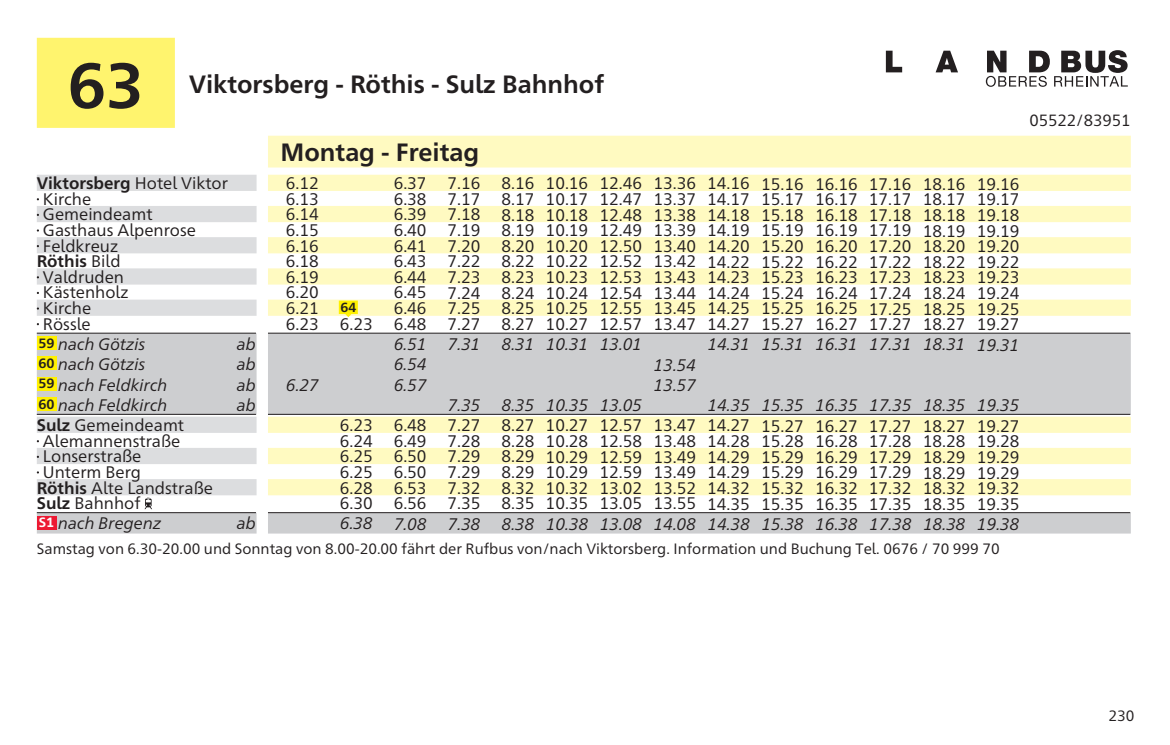
<style>
.page{position:relative;width:1170px;height:745px;background:#fff}
.page>*{position:absolute;margin:0;border:0;box-sizing:border-box;transform-origin:0 0}
.t1{font:700 63.75px "Neue Frutiger VVV";color:#231f20}
.t2{font:700 25px "Neue Frutiger VVV";color:#231f20}
.t3{font:16.75px/15.5px "Neue Frutiger VVV";color:#231f20;text-align:justify}
.t4{font:italic 16.75px/20.2px "Neue Frutiger VVV";color:#231f20;text-align:justify}
.t5{font:700 16.75px "Neue Frutiger VVV";color:#231f20}
.t6{font:16.25px "Neue Frutiger VVV";color:#231f20}
.t7{font:15px "Neue Frutiger VVV";color:#231f20}
.t8{font:15px "Neue Frutiger 1450 for VV";color:#231f20}
.t9{font:700 13.25px "Neue Frutiger VVV";color:#231f20}
.s1{font-weight:400}
.s2{font-weight:700;font-style:normal;font-size:13.5px}
.s3{font-weight:700}
.s4{font-weight:700;font-style:normal;font-size:13.5px;color:#fff}
</style>
<div class="page">
<div style="left:268px;top:136px;width:862px;height:31px;background:#fffac1"></div>
<div style="left:37px;top:175px;width:219px;height:16px;background:#dcdddf"></div>
<svg style="left:37px;top:333px;width:219px;height:99px;background:#cdcecf"></svg>
<div style="left:268px;top:175px;width:862px;height:16px;background:#fffac1"></div>
<div style="left:268px;top:206px;width:862px;height:16px;background:#fffac1"></div>
<div style="left:268px;top:237px;width:862px;height:16px;background:#fffac1"></div>
<div style="left:268px;top:268px;width:862px;height:16px;background:#fffac1"></div>
<div style="left:268px;top:333px;width:862px;height:80px;background:#cdced0"></div>
<div style="left:268px;top:416px;width:862px;height:16px;background:#fffac1"></div>
<div style="left:268px;top:448px;width:862px;height:16px;background:#fffac1"></div>
<div style="left:268px;top:479px;width:862px;height:16px;background:#fffac1"></div>
<div style="left:268px;top:513px;width:862px;height:20px;background:#cdced0"></div>
<hr style="left:37px;top:332px;width:219px;height:1px;background:#231f20">
<hr style="left:37px;top:413px;width:219px;height:1px;background:#231f20">
<hr style="left:268px;top:332px;width:862px;height:1px;background:#231f20">
<hr style="left:268px;top:413px;width:862px;height:1px;background:#231f20">
<hr style="left:268px;top:512px;width:862px;height:1px;background:#231f20">
<div style="left:37px;top:38px;width:138px;height:90px;background:#fff46e"></div>
<svg style="left:885px;top:51px;width:17px;height:21px"></svg>
<svg style="left:935px;top:51px;width:22px;height:21px"></svg>
<svg style="left:985px;top:50px;width:142px;height:37px"></svg>
<div style="left:37px;top:206px;width:219px;height:16px;background:#dcdddf"></div>
<div style="left:37px;top:237px;width:219px;height:16px;background:#dcdddf"></div>
<div style="left:37px;top:268px;width:219px;height:16px;background:#dcdddf"></div>
<svg style="left:37px;top:291px;width:219px;height:24px"></svg>
<div style="left:37px;top:336px;width:19px;height:14px;background:#fff101"></div>
<div style="left:37px;top:356px;width:19px;height:14px;background:#fff101"></div>
<div style="left:37px;top:376px;width:19px;height:14px;background:#fff101"></div>
<div style="left:37px;top:397px;width:19px;height:13px;background:#fff101"></div>
<svg style="left:37px;top:440px;width:219px;height:24px"></svg>
<svg style="left:37px;top:479px;width:219px;height:54px"></svg>
<div style="left:37px;top:515px;width:19px;height:14px;background:#ed1a33"></div>
<svg style="left:268px;top:299px;width:862px;height:18px;background:#fffac3"></svg>
<h1 class="t1" style="left:68px;top:59px;width:77px">63</h1>
<h2 class="t2" style="left:189px;top:74px;width:416px">Viktorsberg - Röthis - Sulz Bahnhof</h2>
<h2 class="t2" style="left:280px;top:142px;width:200px">Montag - Freitag</h2>
<p class="t5" style="left:37px;top:176px;width:193px">Viktorsberg <span class="s1">Hotel Viktor</span></p>
<p class="t3" style="left:43px;top:192px;width:50px">Kirche</p>
<p class="t3" style="left:43px;top:208px;width:111px">Gemeindeamt</p>
<p class="t3" style="left:43px;top:223px;width:155px">Gasthaus Alpenrose</p>
<p class="t3" style="left:43px;top:239px;width:77px">Feldkreuz</p>
<p class="t5" style="left:37px;top:254px;width:85px">Röthis <span class="s1">Bild</span></p>
<p class="t3" style="left:43px;top:270px;width:83px">Valdruden</p>
<p class="t3" style="left:43px;top:286px;width:87px">Kästenholz</p>
<p class="t3" style="left:43px;top:301px;width:50px">Kirche</p>
<p class="t3" style="left:43px;top:317px;width:49px">Rössle</p>
<p class="t4" style="left:38px;top:335px;width:108px"><span class="s2">59</span> nach Götzis</p>
<p class="t4" style="left:237px;top:335px;width:21px">ab</p>
<p class="t4" style="left:38px;top:355px;width:108px"><span class="s2">60</span> nach Götzis</p>
<p class="t4" style="left:237px;top:355px;width:21px">ab</p>
<p class="t4" style="left:38px;top:375px;width:130px"><span class="s2">59</span> nach Feldkirch</p>
<p class="t4" style="left:237px;top:375px;width:21px">ab</p>
<p class="t4" style="left:38px;top:396px;width:130px"><span class="s2">60</span> nach Feldkirch</p>
<p class="t4" style="left:237px;top:396px;width:21px">ab</p>
<p class="t3" style="left:37px;top:418px;width:149px"><span class="s3">Sulz</span> Gemeindeamt</p>
<p class="t3" style="left:43px;top:434px;width:139px">Alemannenstraße</p>
<p class="t3" style="left:43px;top:450px;width:100px">Lonserstraße</p>
<p class="t3" style="left:43px;top:465px;width:100px">Unterm Berg</p>
<p class="t3" style="left:37px;top:481px;width:178px"><span class="s3">Röthis</span> Alte Landstraße</p>
<p class="t3" style="left:37px;top:496px;width:105px"><span class="s3">Sulz</span> Bahnhof</p>
<p class="t4" style="left:39px;top:514px;width:124px"><span class="s4">S1</span> nach Bregenz</p>
<p class="t4" style="left:237px;top:514px;width:21px">ab</p>
<p class="t3" style="left:286px;top:177px;width:34px">6.12<br>6.13<br>6.14<br>6.15<br>6.16<br>6.18<br>6.19<br>6.20<br>6.21<br>6.23</p>
<p class="t3" style="left:393px;top:177px;width:34px">6.37<br>6.38<br>6.39<br>6.40<br>6.41<br>6.43<br>6.44<br>6.45<br>6.46<br>6.48</p>
<p class="t4" style="left:394px;top:335px;width:34px">6.51<br>6.54<br>6.57</p>
<p class="t3" style="left:393px;top:418px;width:34px">6.48<br>6.49<br>6.50<br>6.50<br>6.53<br>6.56</p>
<p class="t4" style="left:394px;top:514px;width:34px">7.08</p>
<p class="t3" style="left:447px;top:177px;width:34px">7.16<br>7.17<br>7.18<br>7.19<br>7.20<br>7.22<br>7.23<br>7.24<br>7.25<br>7.27</p>
<p class="t4" style="left:448px;top:335px;width:34px">7.31</p>
<p class="t3" style="left:501px;top:177px;width:34px">8.16<br>8.17<br>8.18<br>8.19<br>8.20<br>8.22<br>8.23<br>8.24<br>8.25<br>8.27</p>
<p class="t4" style="left:502px;top:335px;width:34px">8.31</p>
<p class="t3" style="left:545px;top:177px;width:44px">10.16<br>10.17<br>10.18<br>10.19<br>10.20<br>10.22<br>10.23<br>10.24<br>10.25<br>10.27</p>
<p class="t4" style="left:546px;top:335px;width:44px">10.31</p>
<p class="t3" style="left:599px;top:177px;width:44px">12.46<br>12.47<br>12.48<br>12.49<br>12.50<br>12.52<br>12.53<br>12.54<br>12.55<br>12.57</p>
<p class="t4" style="left:600px;top:335px;width:44px">13.01</p>
<p class="t3" style="left:653px;top:177px;width:44px">13.36<br>13.37<br>13.38<br>13.39<br>13.40<br>13.42<br>13.43<br>13.44<br>13.45<br>13.47</p>
<p class="t4" style="left:654px;top:355px;width:44px">13.54<br>13.57</p>
<p class="t3" style="left:653px;top:419px;width:44px">13.47<br>13.48<br>13.49<br>13.49<br>13.52<br>13.55</p>
<p class="t4" style="left:654px;top:515px;width:44px">14.08</p>
<p class="t3" style="left:707px;top:177px;width:44px">14.16<br>14.17<br>14.18<br>14.19<br>14.20<br>14.22<br>14.23<br>14.24<br>14.25<br>14.27</p>
<p class="t4" style="left:707px;top:335px;width:44px">14.31</p>
<p class="t3" style="left:761px;top:177px;width:44px">15.16<br>15.17<br>15.18<br>15.19<br>15.20<br>15.22<br>15.23<br>15.24<br>15.25<br>15.27</p>
<p class="t4" style="left:761px;top:335px;width:44px">15.31</p>
<p class="t3" style="left:815px;top:177px;width:44px">16.16<br>16.17<br>16.18<br>16.19<br>16.20<br>16.22<br>16.23<br>16.24<br>16.25<br>16.27</p>
<p class="t4" style="left:815px;top:335px;width:44px">16.31</p>
<p class="t3" style="left:868px;top:177px;width:44px">17.16<br>17.17<br>17.18<br>17.19<br>17.20<br>17.22<br>17.23<br>17.24<br>17.25<br>17.27</p>
<p class="t4" style="left:869px;top:335px;width:44px">17.31</p>
<p class="t3" style="left:922px;top:177px;width:44px">18.16<br>18.17<br>18.18<br>18.19<br>18.20<br>18.22<br>18.23<br>18.24<br>18.25<br>18.27</p>
<p class="t4" style="left:923px;top:335px;width:44px">18.31</p>
<p class="t3" style="left:976px;top:177px;width:44px">19.16<br>19.17<br>19.18<br>19.19<br>19.20<br>19.22<br>19.23<br>19.24<br>19.25<br>19.27</p>
<p class="t4" style="left:977px;top:336px;width:44px">19.31</p>
<p class="t9" style="left:340px;top:301px;width:17px">64</p>
<p class="t3" style="left:340px;top:317px;width:34px">6.23</p>
<p class="t4" style="left:286px;top:375px;width:34px">6.27</p>
<p class="t4" style="left:448px;top:396px;width:34px">7.35</p>
<p class="t3" style="left:447px;top:418px;width:34px">7.27<br>7.28<br>7.29<br>7.29<br>7.32<br>7.35</p>
<p class="t4" style="left:448px;top:514px;width:34px">7.38</p>
<p class="t4" style="left:502px;top:396px;width:34px">8.35</p>
<p class="t3" style="left:501px;top:418px;width:34px">8.27<br>8.28<br>8.29<br>8.29<br>8.32<br>8.35</p>
<p class="t4" style="left:502px;top:514px;width:34px">8.38</p>
<p class="t4" style="left:546px;top:396px;width:44px">10.35</p>
<p class="t3" style="left:545px;top:419px;width:44px">10.27<br>10.28<br>10.29<br>10.29<br>10.32<br>10.35</p>
<p class="t4" style="left:546px;top:514px;width:44px">10.38</p>
<p class="t4" style="left:600px;top:396px;width:44px">13.05</p>
<p class="t3" style="left:599px;top:419px;width:44px">12.57<br>12.58<br>12.59<br>12.59<br>13.02<br>13.05</p>
<p class="t4" style="left:600px;top:514px;width:44px">13.08</p>
<p class="t4" style="left:707px;top:396px;width:44px">14.35</p>
<p class="t3" style="left:707px;top:419px;width:44px">14.27<br>14.28<br>14.29<br>14.29<br>14.32<br>14.35</p>
<p class="t4" style="left:707px;top:515px;width:44px">14.38</p>
<p class="t4" style="left:761px;top:396px;width:44px">15.35</p>
<p class="t3" style="left:761px;top:419px;width:44px">15.27<br>15.28<br>15.29<br>15.29<br>15.32<br>15.35</p>
<p class="t4" style="left:761px;top:515px;width:44px">15.38</p>
<p class="t4" style="left:815px;top:396px;width:44px">16.35</p>
<p class="t3" style="left:815px;top:419px;width:44px">16.27<br>16.28<br>16.29<br>16.29<br>16.32<br>16.35</p>
<p class="t4" style="left:815px;top:515px;width:44px">16.38</p>
<p class="t4" style="left:869px;top:396px;width:44px">17.35</p>
<p class="t3" style="left:868px;top:419px;width:44px">17.27<br>17.28<br>17.29<br>17.29<br>17.32<br>17.35</p>
<p class="t4" style="left:869px;top:515px;width:44px">17.38</p>
<p class="t4" style="left:923px;top:396px;width:44px">18.35</p>
<p class="t3" style="left:922px;top:419px;width:44px">18.27<br>18.28<br>18.29<br>18.29<br>18.32<br>18.35</p>
<p class="t4" style="left:923px;top:515px;width:44px">18.38</p>
<p class="t4" style="left:977px;top:396px;width:44px">19.35</p>
<p class="t3" style="left:976px;top:419px;width:44px">19.27<br>19.28<br>19.29<br>19.29<br>19.32<br>19.35</p>
<p class="t4" style="left:977px;top:515px;width:44px">19.38</p>
<p class="t7" style="left:37px;top:542px;width:964px">Samstag von 6.30-20.00 und Sonntag von 8.00-20.00 fährt der Rufbus von/nach Viktorsberg. Information und Buchung Tel. 0676 / 70 999 70</p>
<p class="t3" style="left:340px;top:418px;width:34px">6.23<br>6.24<br>6.25<br>6.25<br>6.28<br>6.30</p>
<p class="t4" style="left:340px;top:514px;width:34px">6.38</p>
<p class="t6" style="left:1029px;top:114px;width:103px">05522/83951</p>
<p class="t8" style="left:1108px;top:704px;width:27px">230</p>
</div>
